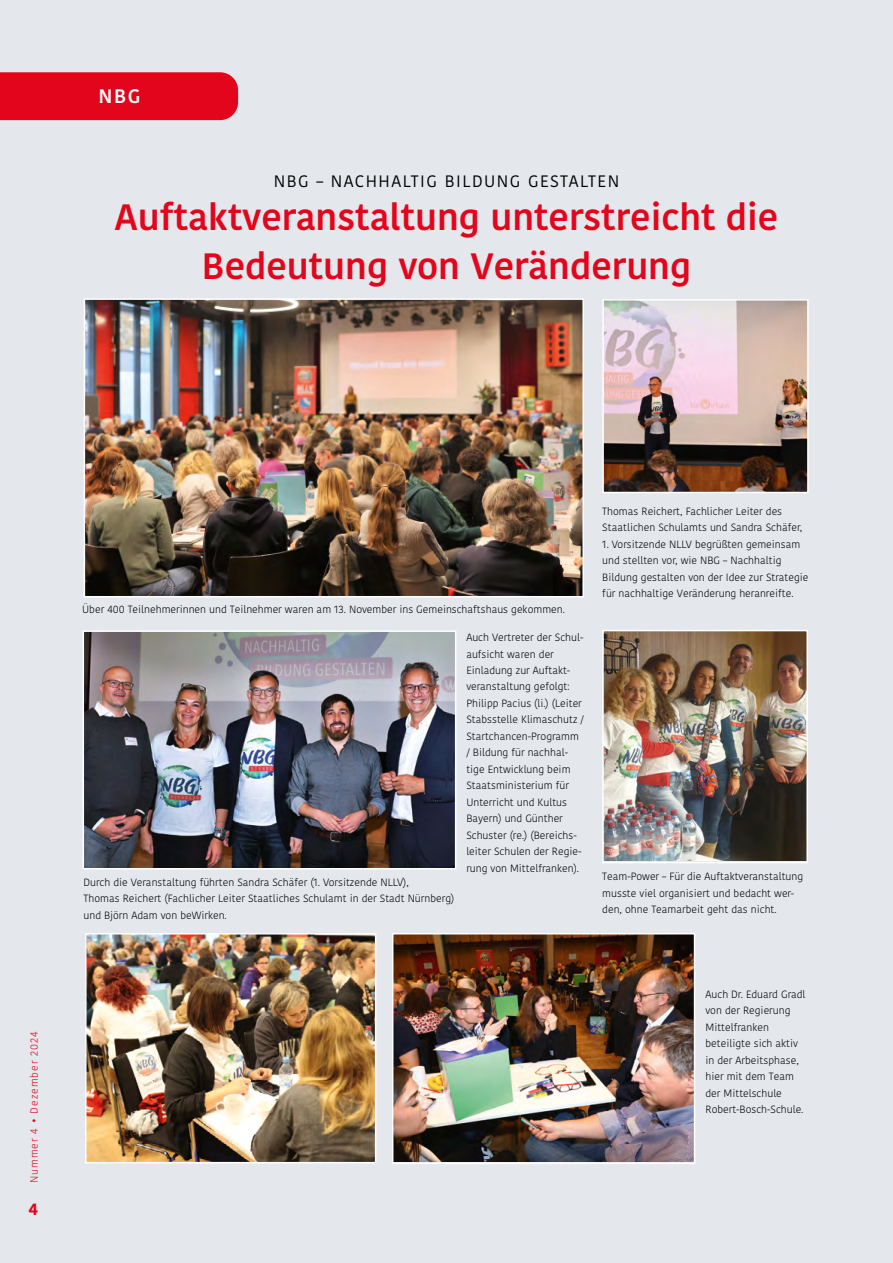
<style>
.page{position:relative;width:893px;height:1263px;background:#e4e8ed}
.page>*{position:absolute;margin:0;border:0;box-sizing:border-box;transform-origin:0 0}
.t1{font:600 36.6px/49.5px "Kohinoor Devanagari";color:#e3051b;text-align:center}
.t2{font:600 19.5px "Kohinoor Devanagari";color:#fff}
.t3{font:16.5px "Kohinoor Devanagari";letter-spacing:.09em;color:#000}
.t4{font:700 16.5px "Kohinoor Devanagari";color:#e3051b}
.t5{font:300 10.5px/16.5px "Kohinoor Devanagari";color:#000}
.t6{font:300 10.5px "Kohinoor Devanagari";letter-spacing:.09em;color:#e3051b}
</style>
<div class="page">
<div style="left:0;top:72px;width:238px;height:48px;background:#e3051b"></div>
<img style="left:87px;top:301px;width:494px;height:293px">
<div style="left:84px;top:298px;width:500px;height:299px;border:2px solid #fff"></div>
<img style="left:605px;top:302px;width:201px;height:188px">
<div style="left:602px;top:299px;width:207px;height:194px;border:2px solid #fff"></div>
<img style="left:86px;top:633px;width:367px;height:233px">
<div style="left:83px;top:630px;width:373px;height:239px;border:2px solid #fff"></div>
<img style="left:605px;top:633px;width:200px;height:227px">
<div style="left:602px;top:630px;width:206px;height:233px;border:2px solid #fff"></div>
<img style="left:88px;top:936px;width:285px;height:224px">
<div style="left:85px;top:933px;width:291px;height:230px;border:2px solid #fff"></div>
<img style="left:395px;top:936px;width:297px;height:225px">
<div style="left:392px;top:933px;width:303px;height:231px;border:2px solid #fff"></div>
<h2 class="t2" style="left:99px;top:85px;width:44px">NBG</h2>
<h3 class="t3" style="left:274px;top:172px;width:347px">NBG – NACHHALTIG BILDUNG GESTALTEN</h3>
<h1 class="t1" style="left:115px;top:192px;width:665px">Auftaktveranstaltung unterstreicht die<br>Bedeutung von Veränderung</h1>
<p class="t6" style="left:28px;top:1183px;width:153px;rotate:-90deg">Nummer 4 • Dezember 2024</p>
<h3 class="t4" style="left:29px;top:1194px;width:11px">4</h3>
<p class="t5" style="left:82px;top:601px;width:484px">Über 400 Teilnehmerinnen und Teilnehmer waren am 13. November ins Gemeinschaftshaus gekommen.</p>
<p class="t5" style="left:84px;top:874px;width:372px">Durch die Veranstaltung führten Sandra Schäfer (1. Vorsitzende NLLV),<br>Thomas Reichert (Fachlicher Leiter Staatliches Schulamt in der Stadt Nürnberg) und Björn Adam von beWirken.</p>
<p class="t5" style="left:466px;top:629px;width:119px">Auch Vertreter der Schul&shy;aufsicht waren der<br>Einladung zur Auftakt&shy;veranstaltung gefolgt:<br>Philipp Pacius (li.) (Leiter<br>Stabsstelle Klimaschutz /<br>Startchancen-Programm / Bildung für nachhal&shy;tige Entwicklung beim<br>Staatsministerium für<br>Unterricht und Kultus<br>Bayern) und Günther<br>Schuster (re.) (Bereichs&shy;leiter Schulen der Regie&shy;rung von Mittelfranken).</p>
<p class="t5" style="left:602px;top:503px;width:201px">Thomas Reichert, Fachlicher Leiter des<br>Staatlichen Schulamts und Sandra Schäfer,</p>
<p class="t5" style="left:602px;top:536px;width:208px">1. Vorsitzende NLLV begrüßten gemeinsam und stellten vor, wie NBG – Nachhaltig Bildung gestalten von der Idee zur Strategie für nachhaltige Veränderung heranreifte.</p>
<p class="t5" style="left:602px;top:868px;width:202px">Team-Power – Für die Auftaktveranstaltung musste viel organisiert und bedacht wer&shy;den, ohne Teamarbeit geht das nicht.</p>
<p class="t5" style="left:705px;top:986px;width:102px">Auch Dr. Eduard Gradl von der Regierung<br>Mittelfranken beteiligte sich aktiv in der Arbeitsphase, hier mit dem Team der Mittelschule<br>Robert-Bosch-Schule.</p>
</div>
